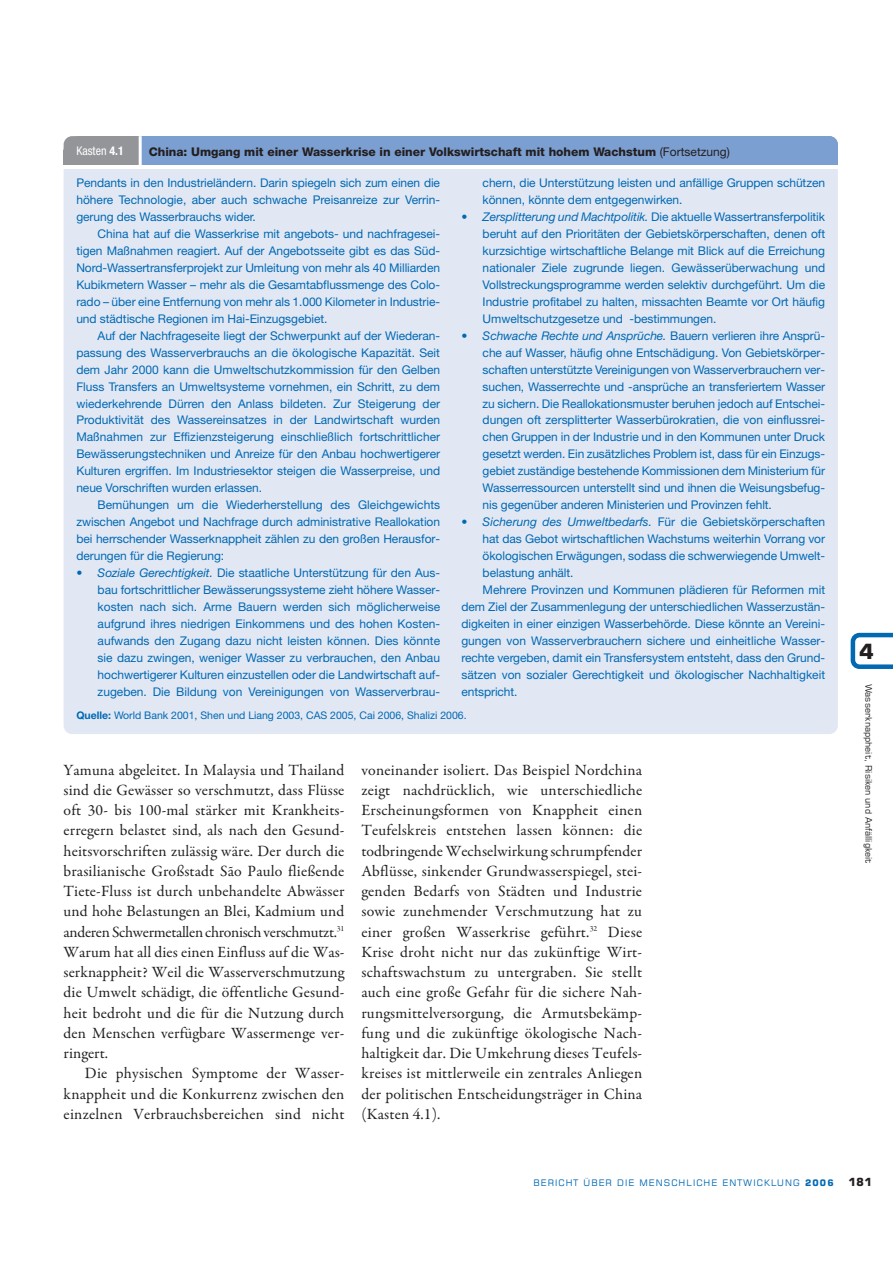
<style>
.page{position:relative;width:893px;height:1263px;background:#fff}
.page>*{position:absolute;margin:0;border:0;box-sizing:border-box;transform-origin:0 0}
.t1{font:700 21px "Square 721 BT";color:#231f20}
.t2{font:15.75px/20.2px "Garamond Premr Pro";letter-spacing:.01em;color:#231f20;text-align:justify}
.t3{font:15.75px "Garamond Premr Pro";letter-spacing:-.02em;color:#231f20}
.t4{font:12px/17px "Helvetica Neue";letter-spacing:-.005em;color:#0168b3;text-align:justify}
.t5{font:800 12px "Helvetica Neue";color:#231f20}
.t6{font:condensed 12px "Helvetica Neue";color:#fff}
.t7{font:700 11.25px "Square 721 BT";color:#231f20}
.t8{font:10.5px "Helvetica Neue";color:#0168b3}
.t9{font:9px "Square 721 BT";letter-spacing:.12em;color:#0168b3}
.t10{font:9px "Square 721 BT";color:#231f20}
.s1{font-weight:700}
.s2{font-weight:400}
.s3{font-style:italic}
</style>
<div class="page">
<svg style="left:850px;top:633px;width:42px;height:36px"></svg>
<div style="left:64px;top:149px;width:773px;height:585px;background:#e1e8f4;border-radius:9px"></div>
<div style="left:64px;top:136px;width:773px;height:30px;background:#939598;border-radius:9px"></div>
<div style="left:140px;top:136px;width:697px;height:30px;background:#7c9fd2;border-radius:9px"></div>
<div style="left:64px;top:150px;width:76px;height:16px;background:#939598"></div>
<div style="left:140px;top:150px;width:697px;height:16px;background:#7c9fd2"></div>
<div style="left:140px;top:136px;width:77px;height:30px;background:#7c9fd2"></div>
<hr style="left:139px;top:136px;width:3px;height:30px;background:#fff">
<hr style="left:64px;top:166px;width:773px;height:3px;background:#fff">
<p class="t6" style="left:76px;top:147px;width:49px">Kasten <span class="s1">4.1</span></p>
<p class="t5" style="left:149px;top:147px;width:582px">China: Umgang mit einer Wasserkrise in einer Volkswirtschaft mit hohem Wachstum <span class="s2">(Fortsetzung)</span></p>
<p class="t4" style="left:76px;top:176px;width:365px">Pendants in den Industrieländern. Darin spiegeln sich zum einen die</p>
<p class="t4" style="left:76px;top:193px;width:365px">höhere Technologie, aber auch schwache Preisanreize zur Verrin-</p>
<p class="t4" style="left:76px;top:209px;width:181px">gerung des Wasserbrauchs wider.</p>
<p class="t4" style="left:98px;top:226px;width:344px">China hat auf die Wasserkrise mit angebots- und nachfragesei-</p>
<p class="t4" style="left:76px;top:243px;width:365px">tigen Maßnahmen reagiert. Auf der Angebotsseite gibt es das Süd-</p>
<p class="t4" style="left:76px;top:260px;width:365px">Nord-Wassertransferprojekt zur Umleitung von mehr als 40 Milliarden</p>
<p class="t4" style="left:76px;top:277px;width:365px">Kubikmetern Wasser – mehr als die Gesamtabflussmenge des Colo-</p>
<p class="t4" style="left:76px;top:294px;width:365px">rado – über eine Entfernung von mehr als 1.000 Kilometer in Industrie-</p>
<p class="t4" style="left:76px;top:311px;width:253px">und städtische Regionen im Hai-Einzugsgebiet.</p>
<p class="t4" style="left:98px;top:328px;width:344px">Auf der Nachfrageseite liegt der Schwerpunkt auf der Wiederan-</p>
<p class="t4" style="left:76px;top:345px;width:365px">passung des Wasserverbrauchs an die ökologische Kapazität. Seit</p>
<p class="t4" style="left:76px;top:362px;width:365px">dem Jahr 2000 kann die Umweltschutzkommission für den Gelben</p>
<p class="t4" style="left:76px;top:379px;width:365px">Fluss Transfers an Umweltsysteme vornehmen, ein Schritt, zu dem</p>
<p class="t4" style="left:76px;top:396px;width:365px">wiederkehrende Dürren den Anlass bildeten. Zur Steigerung der</p>
<p class="t4" style="left:76px;top:413px;width:365px">Produktivität des Wassereinsatzes in der Landwirtschaft wurden</p>
<p class="t4" style="left:76px;top:430px;width:365px">Maßnahmen zur Effizienzsteigerung einschließlich fortschrittlicher</p>
<p class="t4" style="left:76px;top:447px;width:365px">Bewässerungstechniken und Anreize für den Anbau hochwertigerer</p>
<p class="t4" style="left:76px;top:464px;width:365px">Kulturen ergriffen. Im Industriesektor steigen die Wasserpreise, und</p>
<p class="t4" style="left:76px;top:481px;width:187px">neue Vorschriften wurden erlassen.</p>
<p class="t4" style="left:98px;top:498px;width:344px">Bemühungen um die Wiederherstellung des Gleichgewichts</p>
<p class="t4" style="left:76px;top:515px;width:365px">zwischen Angebot und Nachfrage durch administrative Reallokation</p>
<p class="t4" style="left:76px;top:532px;width:365px">bei herrschender Wasserknappheit zählen zu den großen Herausfor-</p>
<p class="t4" style="left:76px;top:548px;width:149px">derungen für die Regierung:</p>
<p class="t4" style="left:98px;top:565px;width:344px;text-indent:-21px">• <span class="s3">Soziale Gerechtigkeit.</span> Die staatliche Unterstützung für den Aus&shy;bau fortschrittlicher Bewässerungssysteme zieht höhere Wasser&shy;kosten nach sich. Arme Bauern werden sich möglicherweise aufgrund ihres niedrigen Einkommens und des hohen Kosten&shy;aufwands den Zugang dazu nicht leisten können. Dies könnte sie dazu zwingen, weniger Wasser zu verbrauchen, den Anbau hochwertigerer Kulturen einzustellen oder die Landwirtschaft auf&shy;zugeben. Die Bildung von Vereinigungen von Wasserverbrau-</p>
<p class="t8" style="left:76px;top:712px;width:392px"><span class="s1">Quelle:</span> World Bank 2001, Shen und Liang 2003, CAS 2005, Cai 2006, Shalizi 2006.</p>
<p class="t4" style="left:482px;top:176px;width:344px">chern, die Unterstützung leisten und anfällige Gruppen schützen können, könnte dem entgegenwirken.</p>
<p class="t4" style="left:482px;top:209px;width:344px;text-indent:-21px">• <span class="s3">Zersplitterung und Machtpolitik.</span> Die aktuelle Wassertransferpolitik beruht auf den Prioritäten der Gebietskörperschaften, denen oft kurzsichtige wirtschaftliche Belange mit Blick auf die Erreichung nationaler Ziele zugrunde liegen. Gewässerüberwachung und Vollstreckungsprogramme werden selektiv durchgeführt. Um die Industrie profitabel zu halten, missachten Beamte vor Ort häufig Umweltschutzgesetze und -bestimmungen.</p>
<p class="t4" style="left:482px;top:328px;width:344px;text-indent:-21px">• <span class="s3">Schwache Rechte und Ansprüche.</span> Bauern verlieren ihre Ansprü&shy;che auf Wasser, häufig ohne Entschädigung. Von Gebietskörper&shy;schaften unterstützte Vereinigungen von Wasserverbrauchern ver&shy;suchen, Wasserrechte und -ansprüche an transferiertem Wasser zu sichern. Die Reallokationsmuster beruhen jedoch auf Entschei&shy;dungen oft zersplitterter Wasserbürokratien, die von einflussrei&shy;chen Gruppen in der Industrie und in den Kommunen unter Druck gesetzt werden. Ein zusätzliches Problem ist, dass für ein Einzugs&shy;gebiet zuständige bestehende Kommissionen dem Ministerium für Wasserressourcen unterstellt sind und ihnen die Weisungsbefug&shy;nis gegenüber anderen Ministerien und Provinzen fehlt.</p>
<p class="t4" style="left:461px;top:515px;width:365px">• <span class="s3">Sicherung des Umweltbedarfs.</span> Für die Gebietskörperschaften</p>
<p class="t4" style="left:482px;top:532px;width:344px">hat das Gebot wirtschaftlichen Wachstums weiterhin Vorrang vor</p>
<p class="t4" style="left:482px;top:548px;width:344px">ökologischen Erwägungen, sodass die schwerwiegende Umwelt-</p>
<p class="t4" style="left:482px;top:565px;width:92px">belastung anhält.</p>
<p class="t4" style="left:482px;top:582px;width:344px">Mehrere Provinzen und Kommunen plädieren für Reformen mit</p>
<p class="t4" style="left:461px;top:599px;width:365px">dem Ziel der Zusammenlegung der unterschiedlichen Wasserzustän-</p>
<p class="t4" style="left:461px;top:616px;width:365px">digkeiten in einer einzigen Wasserbehörde. Diese könnte an Vereini-</p>
<p class="t4" style="left:461px;top:633px;width:365px">gungen von Wasserverbrauchern sichere und einheitliche Wasser-</p>
<p class="t4" style="left:461px;top:650px;width:365px">rechte vergeben, damit ein Transfersystem entsteht, dass den Grund-</p>
<p class="t4" style="left:461px;top:667px;width:365px">sätzen von sozialer Gerechtigkeit und ökologischer Nachhaltigkeit</p>
<p class="t4" style="left:461px;top:684px;width:58px">entspricht.</p>
<p class="t2" style="left:64px;top:761px;width:282px">Yamuna abgeleitet. In Malaysia und Thailand</p>
<p class="t2" style="left:64px;top:781px;width:282px">sind die Gewässer so verschmutzt, dass Flüsse</p>
<p class="t2" style="left:64px;top:801px;width:282px">oft 30- bis 100-mal stärker mit Krankheits-</p>
<p class="t2" style="left:64px;top:821px;width:282px">erregern belastet sind, als nach den Gesund-</p>
<p class="t2" style="left:64px;top:842px;width:282px">heitsvorschriften zulässig wäre. Der durch die</p>
<p class="t2" style="left:64px;top:862px;width:282px">brasilianische Großstadt São Paulo fließende</p>
<p class="t2" style="left:64px;top:882px;width:282px">Tiete-Fluss ist durch unbehandelte Abwässer</p>
<p class="t2" style="left:64px;top:902px;width:282px">und hohe Belastungen an Blei, Kadmium und</p>
<p class="t3" style="left:64px;top:925px;width:282px">anderen Schwermetallen chronisch verschmutzt.<sup>31</sup></p>
<p class="t2" style="left:64px;top:943px;width:282px">Warum hat all dies einen Einfluss auf die Was-</p>
<p class="t2" style="left:64px;top:963px;width:282px">serknappheit? Weil die Wasserverschmutzung</p>
<p class="t2" style="left:64px;top:983px;width:282px">die Umwelt schädigt, die öffentliche Gesund-</p>
<p class="t2" style="left:64px;top:1004px;width:282px">heit bedroht und die für die Nutzung durch</p>
<p class="t2" style="left:64px;top:1024px;width:282px">den Menschen verfügbare Wassermenge ver-</p>
<p class="t2" style="left:64px;top:1044px;width:46px">ringert.</p>
<p class="t2" style="left:85px;top:1064px;width:261px">Die physischen Symptome der Wasser-</p>
<p class="t2" style="left:64px;top:1085px;width:282px">knappheit und die Konkurrenz zwischen den</p>
<p class="t2" style="left:64px;top:1105px;width:282px">einzelnen Verbrauchsbereichen sind nicht</p>
<p class="t2" style="left:361px;top:761px;width:282px">voneinander isoliert. Das Beispiel Nordchina zeigt nachdrücklich, wie unterschiedliche Erscheinungsformen von Knappheit einen Teufelskreis entstehen lassen können: die todbringende Wechselwirkung schrumpfender Abflüsse, sinkender Grundwasserspiegel, stei&shy;genden Bedarfs von Städten und Industrie sowie zunehmender Verschmutzung hat zu einer großen Wasserkrise geführt.<sup>32</sup> Diese Krise droht nicht nur das zukünftige Wirt&shy;schaftswachstum zu untergraben. Sie stellt auch eine große Gefahr für die sichere Nah&shy;rungsmittelversorgung, die Armutsbekämp&shy;fung und die zukünftige ökologische Nach&shy;haltigkeit dar. Die Umkehrung dieses Teufels&shy;kreises ist mittlerweile ein zentrales Anliegen der politischen Entscheidungsträger in China (Kasten 4.1).</p>
<p class="t1" style="left:859px;top:644px;width:16px">4</p>
<p class="t10" style="left:871px;top:684px;width:181px;rotate:90deg">Wasserknappheit, Risiken und Anfälligkeit</p>
<p class="t9" style="left:533px;top:1180px;width:302px">BERICHT ÜBER DIE MENSCHLICHE ENTWICKLUNG <span class="s1">2006</span></p>
<p class="t7" style="left:848px;top:1178px;width:25px">181</p>
</div>
